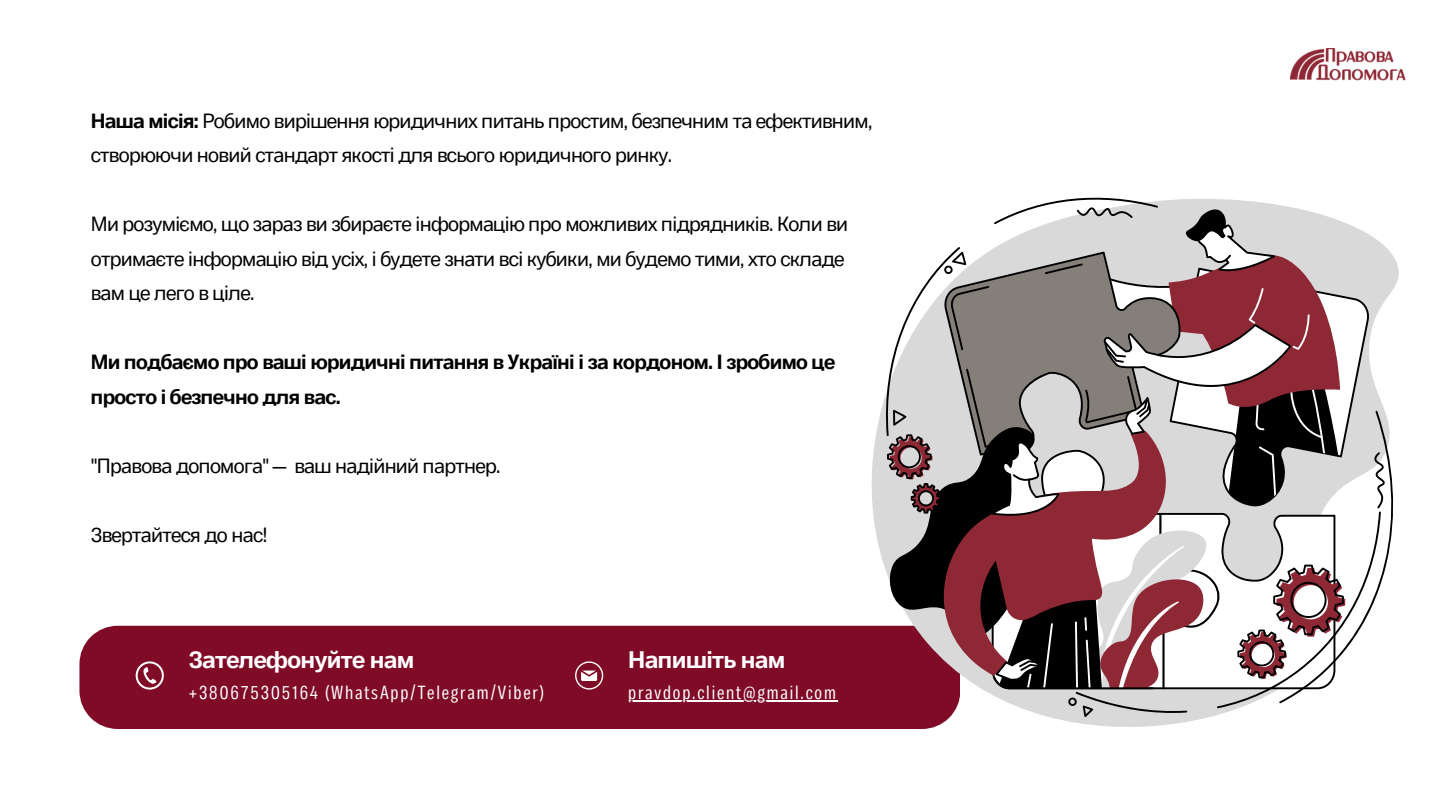
<style>
.page{position:relative;width:1440px;height:810px;background:#fff}
.page>*{position:absolute;margin:0;border:0;box-sizing:border-box;transform-origin:0 0}
.t1{font:700 24px "Body Text";letter-spacing:-.025em;color:#fff}
.t2{font:20.6px/34.5px "Body Text";letter-spacing:-.03em;color:#000}
.t3{font:700 20.6px/34.5px "Body Text";letter-spacing:-.03em;color:#000}
.t4{font:19px "Body Text Slim";letter-spacing:.095em;color:#fff}
.s1{font-weight:700}
</style>
<div class="page">
<div style="left:79px;top:626px;width:757px;height:103px;background:#7f0b27"></div>
<svg style="left:136px;top:661px;width:28px;height:29px"></svg>
<svg style="left:575px;top:661px;width:28px;height:29px"></svg>
<hr style="left:628px;top:701px;width:210px;height:1px;background:#fff">
<svg style="left:836px;top:412px;width:373px;height:317px"></svg>
<svg style="left:881px;top:197px;width:518px;height:520px"></svg>
<img style="left:1291px;top:48px;width:115px;height:33px">
<p class="t2" style="left:91px;top:105px;width:783px"><span class="s1">Наша місія:</span> Робимо вирішення юридичних питань простим, безпечним та ефективним, створюючи новий стандарт якості для всього юридичного ринку.</p>
<p class="t2" style="left:91px;top:208px;width:759px">Ми розуміємо, що зараз ви збираєте інформацію про можливих підрядників. Коли ви отримаєте інформацію від усіх, і будете знати всі кубики, ми будемо тими, хто складе вам це лего в ціле.</p>
<p class="t3" style="left:91px;top:346px;width:746px">Ми подбаємо про ваші юридичні питання в Україні і за кордоном. І зробимо це просто і безпечно для вас.</p>
<p class="t2" style="left:91px;top:450px;width:411px">"Правова допомога" — ваш надійний партнер.</p>
<p class="t2" style="left:91px;top:519px;width:178px">Звертайтеся до нас!</p>
<p class="t1" style="left:189px;top:646px;width:227px">Зателефонуйте нам</p>
<p class="t4" style="left:189px;top:682px;width:357px">+380675305164 (WhatsApp/Telegram/Viber)</p>
<p class="t1" style="left:628px;top:646px;width:159px">Напишіть нам</p>
<p class="t4" style="left:628px;top:682px;width:209px">pravdop.client@gmail.com</p>
</div>
